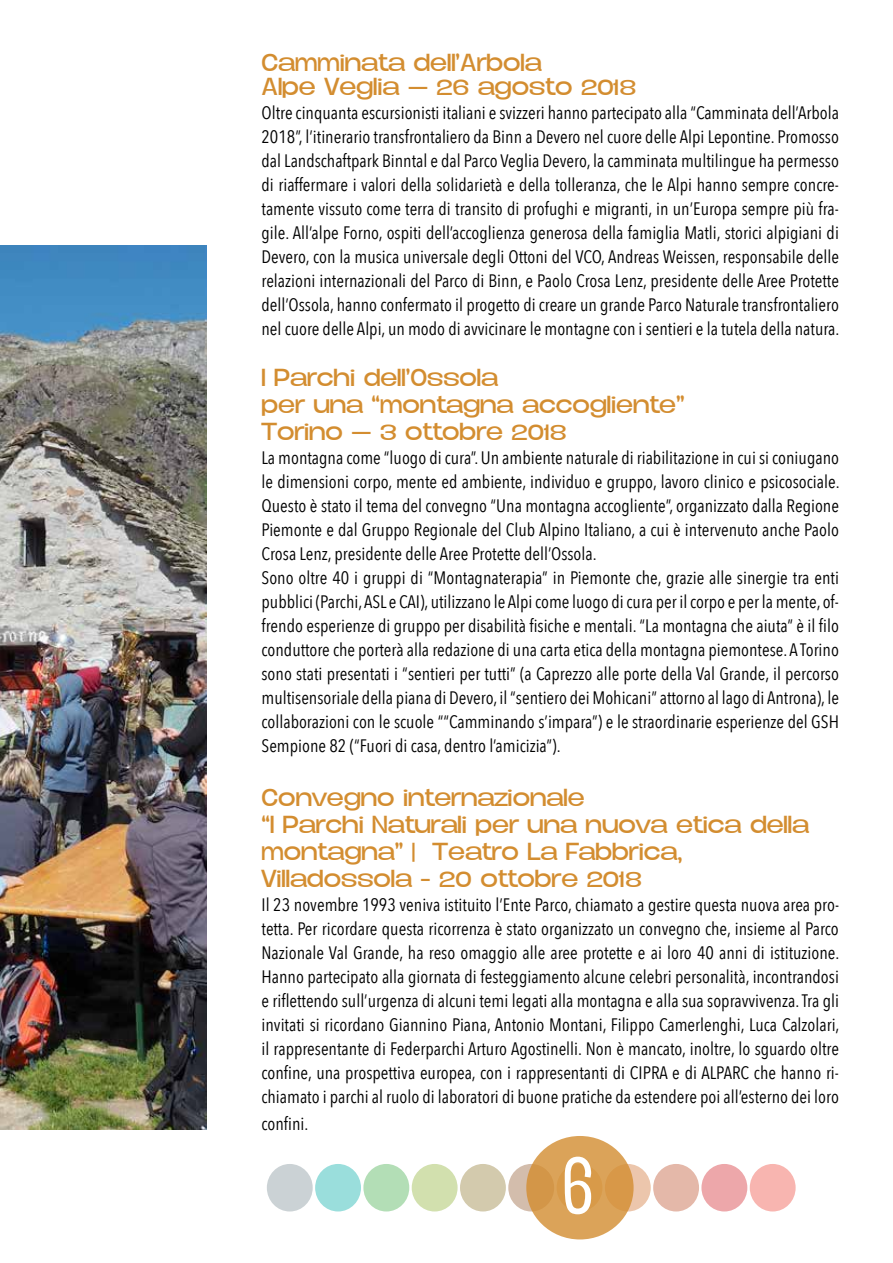
<style>
.page{position:relative;width:893px;height:1263px;background:#fff}
.page>*{position:absolute;margin:0;border:0;box-sizing:border-box;transform-origin:0 0}
.t1{font:300 82.5px "Duera PERSONALUSE Condensed";color:#fff}
.t2{font:300 22.5px/27px "Duera PERSONALUSE Expanded";color:#d38d30}
.t3{font:18px/24px "Avenir Next Condensed";color:#000;text-align:justify}
</style>
<div class="page">
<div style="left:267px;top:1164px;width:46px;height:47px;background:#cbd2d5;border-radius:50%"></div>
<div style="left:315px;top:1164px;width:46px;height:47px;background:#9adedc;border-radius:50%"></div>
<div style="left:363px;top:1164px;width:46px;height:47px;background:#b3deb6;border-radius:50%"></div>
<div style="left:412px;top:1164px;width:46px;height:47px;background:#d2e0ae;border-radius:50%"></div>
<div style="left:460px;top:1164px;width:46px;height:47px;background:#d3caad;border-radius:50%"></div>
<div style="left:508px;top:1164px;width:46px;height:47px;background:#d3bdac;border-radius:50%"></div>
<div style="left:653px;top:1164px;width:46px;height:47px;background:#e4b8a9;border-radius:50%"></div>
<div style="left:605px;top:1164px;width:46px;height:47px;background:#ecc6ac;border-radius:50%"></div>
<div style="left:701px;top:1164px;width:46px;height:47px;background:#eda7aa;border-radius:50%"></div>
<div style="left:750px;top:1164px;width:46px;height:47px;background:#f8b5b0;border-radius:50%"></div>
<img style="left:0;top:246px;width:206px;height:883px">
<div style="left:526px;top:1136px;width:108px;height:103px;background:linear-gradient(to right,#d79d52,#db9f52);border-radius:50%"></div>
<p class="t2" style="left:261px;top:51px;width:376px;line-height:24px">Camminata dell’Arbola<br>Alpe Veglia – 26 agosto 2018</p>
<p class="t3" style="left:261px;top:101px;width:579px">Oltre cinquanta escursionisti italiani e svizzeri hanno partecipato alla “Camminata dell’Arbola 2018”, l’itinerario transfrontaliero da Binn a Devero nel cuore delle Alpi Lepontine. Promosso dal Landschaftpark Binntal e dal Parco Veglia Devero, la camminata multilingue ha permesso di riaffermare i valori della solidarietà e della tolleranza, che le Alpi hanno sempre concre&shy;tamente vissuto come terra di transito di profughi e migranti, in un’Europa sempre più fra&shy;gile. All’alpe Forno, ospiti dell’accoglienza generosa della famiglia Matli, storici alpigiani di Devero, con la musica universale degli Ottoni del VCO, Andreas Weissen, responsabile delle relazioni internazionali del Parco di Binn, e Paolo Crosa Lenz, presidente delle Aree Protette dell’Ossola, hanno confermato il progetto di creare un grande Parco Naturale transfrontaliero nel cuore delle Alpi, un modo di avvicinare le montagne con i sentieri e la tutela della natura.</p>
<p class="t2" style="left:261px;top:365px;width:425px">I Parchi dell’Ossola<br>per una “montagna accogliente”<br>Torino – 3 ottobre 2018</p>
<p class="t3" style="left:261px;top:446px;width:580px;text-align:left">La montagna come “luogo di cura”. Un ambiente naturale di riabilitazione in cui si coniugano le dimensioni corpo, mente ed ambiente, individuo e gruppo, lavoro clinico e psicosociale.<br>Questo è stato il tema del convegno “Una montagna accogliente”, organizzato dalla Regione Piemonte e dal Gruppo Regionale del Club Alpino Italiano, a cui è intervenuto anche Paolo Crosa Lenz, presidente delle Aree Protette dell’Ossola.<br>Sono oltre 40 i gruppi di “Montagnaterapia” in Piemonte che, grazie alle sinergie tra enti pubblici (Parchi, ASL e CAI), utilizzano le Alpi come luogo di cura per il corpo e per la mente, of&shy;frendo esperienze di gruppo per disabilità fisiche e mentali. “La montagna che aiuta” è il filo conduttore che porterà alla redazione di una carta etica della montagna piemontese. A Torino sono stati presentati i “sentieri per tutti” (a Caprezzo alle porte della Val Grande, il percorso multisensoriale della piana di Devero, il “sentiero dei Mohicani” attorno al lago di Antrona), le collaborazioni con le scuole ““Camminando s’impara”) e le straordinarie esperienze del GSH Sempione 82 (“Fuori di casa, dentro l’amicizia”).</p>
<p class="t2" style="left:261px;top:785px;width:549px">Convegno internazionale<br>“I Parchi Naturali per una nuova etica della montagna” | Teatro La Fabbrica, Villadossola - 20 ottobre 2018</p>
<p class="t3" style="left:261px;top:893px;width:579px">Il 23 novembre 1993 veniva istituito l’Ente Parco, chiamato a gestire questa nuova area pro&shy;tetta. Per ricordare questa ricorrenza è stato organizzato un convegno che, insieme al Parco Nazionale Val Grande, ha reso omaggio alle aree protette e ai loro 40 anni di istituzione.<br>Hanno partecipato alla giornata di festeggiamento alcune celebri personalità, incontrandosi e riflettendo sull’urgenza di alcuni temi legati alla montagna e alla sua sopravvivenza. Tra gli invitati si ricordano Giannino Piana, Antonio Montani, Filippo Camerlenghi, Luca Calzolari, il rappresentante di Federparchi Arturo Agostinelli. Non è mancato, inoltre, lo sguardo oltre confine, una prospettiva europea, con i rappresentanti di CIPRA e di ALPARC che hanno ri&shy;chiamato i parchi al ruolo di laboratori di buone pratiche da estendere poi all’esterno dei loro</p>
<p class="t3" style="left:261px;top:1112px;width:48px">confini.</p>
<h1 class="t1" style="left:563px;top:1134px;width:30px">6</h1>
</div>
